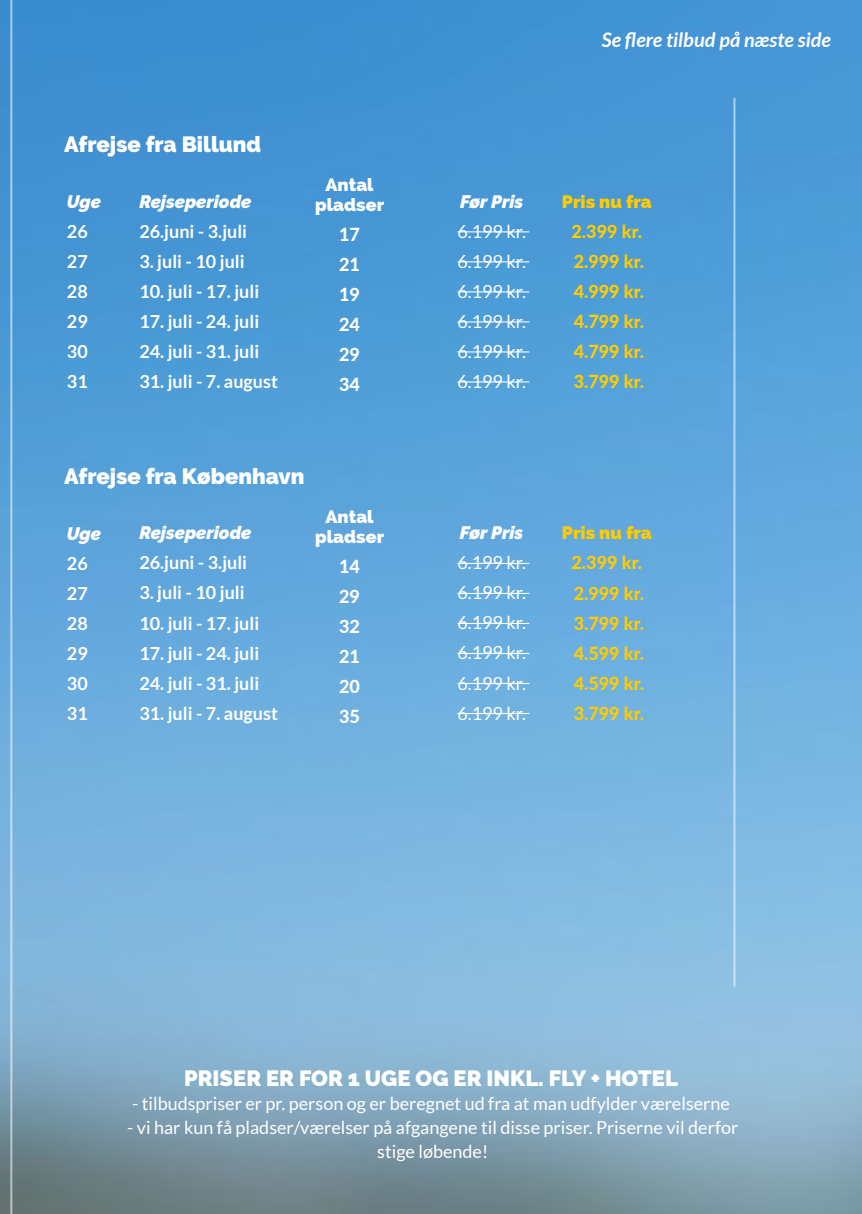
<style>
.page{position:relative;width:862px;height:1214px;background:#fff}
.page>*{position:absolute;margin:0;border:0;box-sizing:border-box;transform-origin:0 0}
.t1{font:900 22px "Raleway";color:#fff}
.t2{font:italic 700 20px "Lato";color:#fff}
.t3{font:18px/30px "Lato";color:#fff;text-align:justify}
.t4{font:700 18px/30px "Lato";color:#fff;text-align:justify}
.t5{font:800 18px/30px "Lato";color:#fc0;text-align:justify}
.t6{font:italic 900 18px "Raleway";color:#fff}
.t7{font:800 18px/20px "Raleway";color:#fff;text-align:center}
.t8{font:800 18px/30px "Lato";color:#fff;text-align:justify}
.t9{font:800 18px "Raleway";color:#fc0}
</style>
<div class="page">
<img style="left:0;top:0;width:862px;height:1213px">
<hr style="left:10px;top:0;width:2px;height:1213px;background:#fff">
<hr style="left:733px;top:98px;width:2px;height:888px;background:#fff">
<hr style="left:457px;top:231px;width:72px;height:1px;background:#fff">
<hr style="left:457px;top:261px;width:72px;height:1px;background:#fff">
<hr style="left:457px;top:291px;width:72px;height:1px;background:#fff">
<hr style="left:457px;top:321px;width:72px;height:1px;background:#fff">
<hr style="left:457px;top:351px;width:72px;height:1px;background:#fff">
<hr style="left:457px;top:381px;width:72px;height:1px;background:#fff">
<hr style="left:457px;top:563px;width:72px;height:1px;background:#fff">
<hr style="left:457px;top:593px;width:72px;height:1px;background:#fff">
<hr style="left:457px;top:623px;width:72px;height:1px;background:#fff">
<hr style="left:457px;top:653px;width:72px;height:1px;background:#fff">
<hr style="left:457px;top:683px;width:72px;height:1px;background:#fff">
<hr style="left:457px;top:713px;width:72px;height:1px;background:#fff">
<p class="t1" style="left:64px;top:132px;width:198px">Afrejse fra Billund</p>
<p class="t6" style="left:67px;top:191px;width:36px">Uge</p>
<p class="t4" style="left:67px;top:216px;width:22px">26<br>27<br>28<br>29<br>30<br>31</p>
<p class="t6" style="left:139px;top:191px;width:114px">Rejseperiode</p>
<p class="t4" style="left:139px;top:216px;width:109px">26.juni - 3.juli</p>
<p class="t4" style="left:139px;top:246px;width:107px">3. juli - 10 juli</p>
<p class="t4" style="left:139px;top:276px;width:121px">10. juli - 17. juli</p>
<p class="t4" style="left:139px;top:306px;width:121px">17. juli - 24. juli</p>
<p class="t4" style="left:139px;top:336px;width:121px">24. juli - 31. juli</p>
<p class="t4" style="left:139px;top:366px;width:140px">31. juli - 7. august</p>
<p class="t7" style="left:315px;top:175px;width:71px">Antal pladser</p>
<p class="t8" style="left:339px;top:219px;width:22px">17<br>21<br>19<br>24<br>29<br>34</p>
<p class="t1" style="left:64px;top:463px;width:242px">Afrejse fra København</p>
<p class="t6" style="left:67px;top:522px;width:36px">Uge</p>
<p class="t4" style="left:67px;top:547px;width:22px">26<br>27<br>28<br>29<br>30<br>31</p>
<p class="t6" style="left:139px;top:522px;width:114px">Rejseperiode</p>
<p class="t4" style="left:139px;top:547px;width:109px">26.juni - 3.juli</p>
<p class="t4" style="left:139px;top:577px;width:107px">3. juli - 10 juli</p>
<p class="t4" style="left:139px;top:607px;width:121px">10. juli - 17. juli</p>
<p class="t4" style="left:139px;top:637px;width:121px">17. juli - 24. juli</p>
<p class="t4" style="left:139px;top:667px;width:121px">24. juli - 31. juli</p>
<p class="t4" style="left:139px;top:697px;width:140px">31. juli - 7. august</p>
<p class="t7" style="left:315px;top:506px;width:71px">Antal pladser</p>
<p class="t8" style="left:339px;top:550px;width:22px">14<br>29<br>32<br>21<br>20<br>35</p>
<p class="t2" style="left:602px;top:29px;width:231px">Se flere tilbud på næste side</p>
<p class="t6" style="left:460px;top:191px;width:65px">Før Pris</p>
<p class="t3" style="left:457px;top:216px;width:70px">6.199 kr.<br>6.199 kr.<br>6.199 kr.<br>6.199 kr.<br>6.199 kr.<br>6.199 kr.</p>
<p class="t9" style="left:562px;top:191px;width:91px">Pris nu fra</p>
<p class="t5" style="left:571px;top:215px;width:74px">2.399 kr.<br>2.999 kr.<br>4.999 kr.<br>4.799 kr.<br>4.799 kr.<br>3.799 kr.</p>
<p class="t6" style="left:460px;top:522px;width:65px">Før Pris</p>
<p class="t3" style="left:457px;top:547px;width:70px">6.199 kr.<br>6.199 kr.<br>6.199 kr.<br>6.199 kr.<br>6.199 kr.<br>6.199 kr.</p>
<p class="t9" style="left:562px;top:522px;width:91px">Pris nu fra</p>
<p class="t5" style="left:571px;top:547px;width:74px">2.399 kr.<br>2.999 kr.<br>3.799 kr.<br>4.599 kr.<br>4.599 kr.<br>3.799 kr.</p>
<p class="t1" style="left:184px;top:1065px;width:495px">PRISER ER FOR 1 UGE OG ER INKL. FLY + HOTEL</p>
<p class="t3" style="left:132px;top:1088px;width:599px">- tilbudspriser er pr. person og er beregnet ud fra at man udfylder værelserne</p>
<p class="t3" style="left:127px;top:1115px;width:613px;line-height:24px;text-align:center">- vi har kun få pladser/værelser på afgangene til disse priser. Priserne vil derfor stige løbende!</p>
</div>
